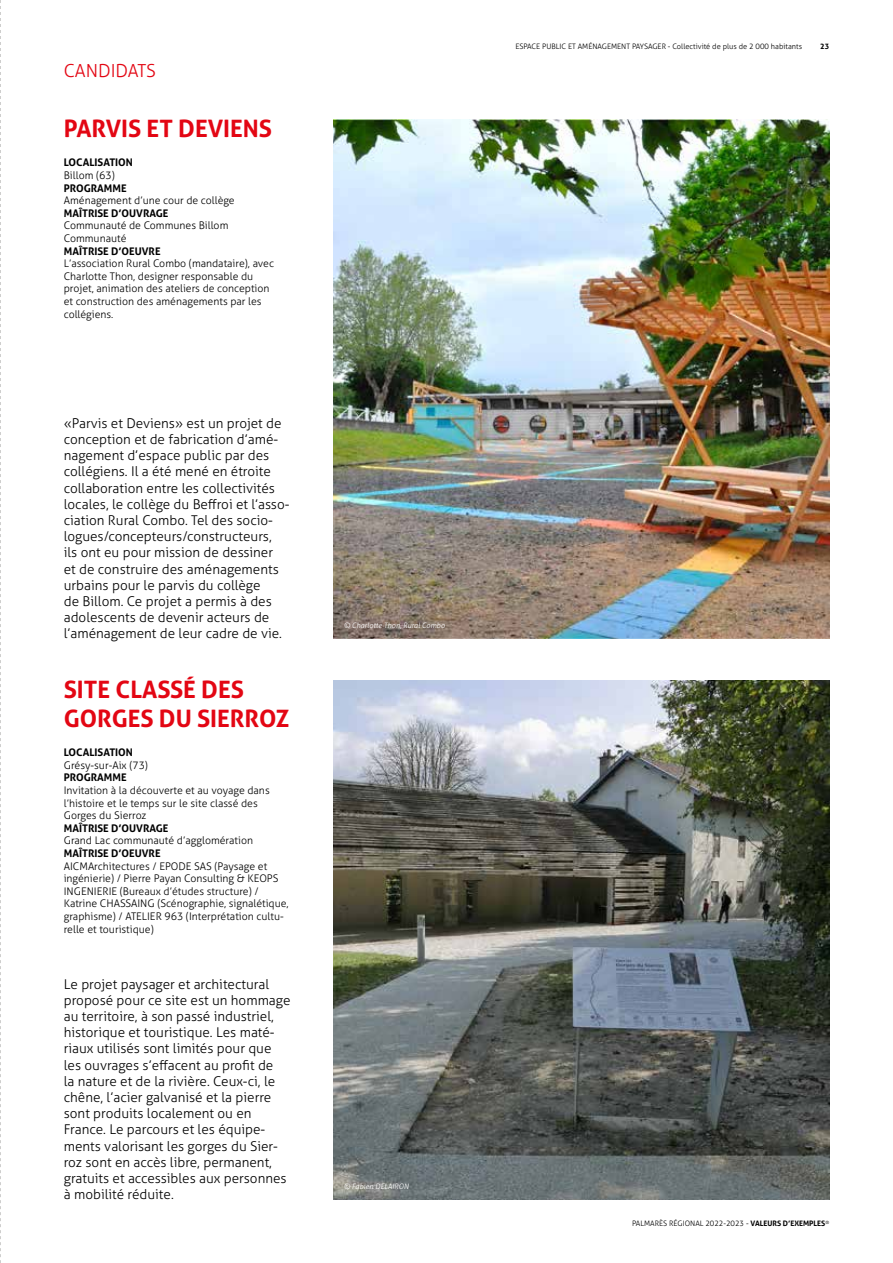
<style>
.page{position:relative;width:893px;height:1263px;background:#fff}
.page>*{position:absolute;margin:0;border:0;box-sizing:border-box;transform-origin:0 0}
.t1{font:700 24px/28.8px "Aller";color:#e30613}
.t2{font:300 18px "Aller";color:#e30613}
.t3{font:300 13.5px/16.2px "Aller";color:#000}
.t4{font:300 10.5px/12.6px "Aller";color:#000}
.t5{font:700 10.5px "Aller";color:#000}
.t6{font:300 7.5px "Aller";color:#000}
.t7{font:italic 300 7.5px "Aller";color:#fff}
.t8{font:700 7.5px "Aller";color:#000}
.s1{font-weight:700}
</style>
<div class="page">
<img style="left:333px;top:120px;width:496px;height:518px">
<img style="left:333px;top:681px;width:496px;height:518px">
<svg style="left:0;top:0;width:1px;height:1263px"></svg>
<h2 class="t2" style="left:64px;top:60px;width:94px">CANDIDATS</h2>
<h1 class="t1" style="left:64px;top:114px;width:210px">PARVIS ET DEVIENS</h1>
<p class="t5" style="left:64px;top:156px;width:71px">LOCALISATION</p>
<p class="t4" style="left:64px;top:169px;width:53px">Billom (63)</p>
<p class="t5" style="left:64px;top:181px;width:64px">PROGRAMME</p>
<p class="t4" style="left:64px;top:194px;width:172px">Aménagement d’une cour de collège</p>
<p class="t5" style="left:64px;top:207px;width:106px">MAÎTRISE D’OUVRAGE</p>
<p class="t4" style="left:64px;top:219px;width:166px">Communauté de Communes Billom<br>Communauté</p>
<p class="t5" style="left:64px;top:244px;width:98px">MAÎTRISE D’OEUVRE</p>
<p class="t4" style="left:64px;top:257px;width:212px">L’association Rural Combo (mandataire), avec Charlotte Thon, designer responsable du projet, animation des ateliers de conception et construction des aménagements par les collégiens.</p>
<p class="t3" style="left:64px;top:415px;width:227px">«Parvis et Deviens» est un projet de conception et de fabrication d’amé&shy;nagement d’espace public par des collégiens. Il a été mené en étroite collaboration entre les collectivités locales, le collège du Beffroi et l’asso&shy;ciation Rural Combo. Tel des socio&shy;logues/concepteurs/constructeurs,<br>ils ont eu pour mission de dessiner<br>et de construire des aménagements urbains pour le parvis du collège<br>de Billom. Ce projet a permis à des adolescents de devenir acteurs de l’aménagement de leur cadre de vie.</p>
<h1 class="t1" style="left:64px;top:675px;width:227px">SITE CLASSÉ DES<br>GORGES DU SIERROZ</h1>
<p class="t5" style="left:64px;top:746px;width:71px">LOCALISATION</p>
<p class="t4" style="left:64px;top:759px;width:86px">Grésy-sur-Aix (73)</p>
<p class="t5" style="left:64px;top:771px;width:64px">PROGRAMME</p>
<p class="t4" style="left:64px;top:784px;width:207px">Invitation à la découverte et au voyage dans l’histoire et le temps sur le site classé des<br>Gorges du Sierroz</p>
<p class="t5" style="left:64px;top:821px;width:106px">MAÎTRISE D’OUVRAGE</p>
<p class="t4" style="left:64px;top:834px;width:191px">Grand Lac communauté d’agglomération</p>
<p class="t5" style="left:64px;top:847px;width:98px">MAÎTRISE D’OEUVRE</p>
<p class="t4" style="left:64px;top:859px;width:226px">AICMArchitectures / EPODE SAS (Paysage et ingénierie) / Pierre Payan Consulting &amp; KEOPS INGENIERIE (Bureaux d’études structure) / Katrine CHASSAING (Scénographie, signalétique, graphisme) / ATELIER 963 (Interprétation cultu&shy;relle et touristique)</p>
<p class="t3" style="left:64px;top:976px;width:228px">Le projet paysager et architectural proposé pour ce site est un hommage au territoire, à son passé industriel, historique et touristique. Les maté&shy;riaux utilisés sont limités pour que les ouvrages s’effacent au profit de<br>la nature et de la rivière. Ceux-ci, le chêne, l’acier galvanisé et la pierre sont produits localement ou en France. Le parcours et les équipe&shy;ments valorisant les gorges du Sier&shy;roz sont en accès libre, permanent, gratuits et accessibles aux personnes à mobilité réduite.</p>
<p class="t7" style="left:344px;top:620px;width:103px">© Charlotte Thon, Rural Combo</p>
<p class="t7" style="left:344px;top:1181px;width:67px">© Fabien DELAIRON</p>
<p class="t6" style="left:515px;top:42px;width:288px">ESPACE PUBLIC ET AMÉNAGEMENT PAYSAGER - Collectivité de plus de 2 000 habitants</p>
<p class="t8" style="left:820px;top:42px;width:10px">23</p>
<p class="t6" style="left:632px;top:1219px;width:199px">PALMARÈS RÉGIONAL 2022-2023 - <span class="s1">VALEURS D’EXEMPLES</span><sup>®</sup></p>
</div>
